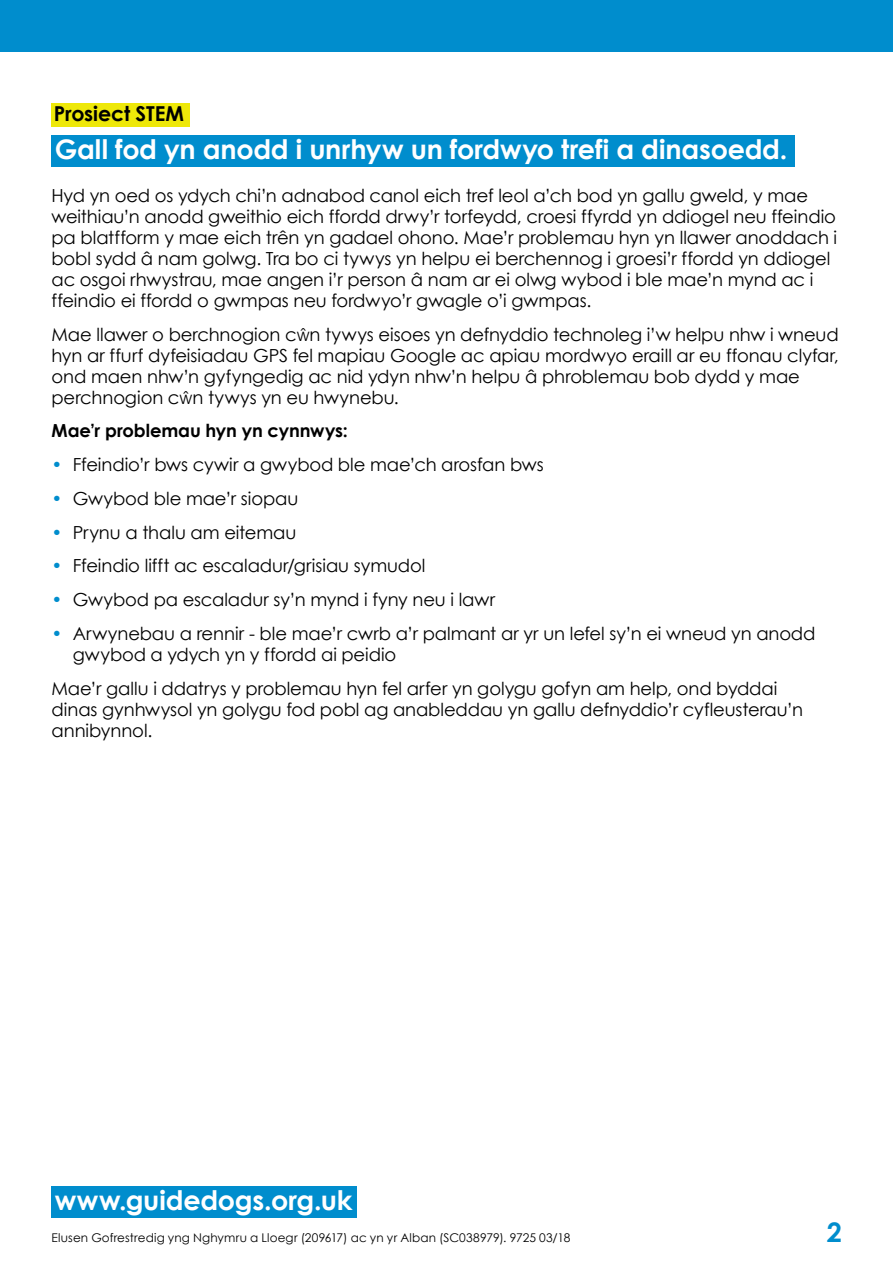
<style>
.page{position:relative;width:893px;height:1263px;background:#fff}
.page>*{position:absolute;margin:0;border:0;box-sizing:border-box;transform-origin:0 0}
.h2_blue{font:700 27px "Century Gothic";letter-spacing:-.01em;color:#fff}
.t1{font:700 27px "Century Gothic";color:#008dcd}
.h2_yellow{font:700 20.55px "Century Gothic";letter-spacing:-.005em;color:#000}
.t2{font:18px/21px "Century Gothic";letter-spacing:-.005em;color:#000}
.t3{font:700 18px "Century Gothic";letter-spacing:-.005em;color:#000}
.t4{font:12px "Century Gothic";letter-spacing:.01em;color:#000}
.s1{font-family:"Helvetica";font-weight:300}
.s2{color:#008dcd}
</style>
<div class="page">
<div style="left:52px;top:103px;width:138px;height:24px;background:#eee809"></div>
<div style="left:52px;top:136px;width:743px;height:31px;background:#008dcd"></div>
<div style="left:0;top:0;width:893px;height:52px;background:#008dcd"></div>
<div style="left:52px;top:1186px;width:305px;height:32px;background:#008dcd"></div>
<h2 class="h2_yellow" style="left:54px;top:101px;width:132px">Prosiect STEM</h2>
<h2 class="h2_blue" style="left:55px;top:132px;width:734px">Gall fod yn anodd i unrhyw un fordwyo trefi a dinasoedd.</h2>
<p class="t2" style="left:52px;top:185px;width:787px">Hyd yn oed os ydych chi’n adnabod canol eich tref leol a’ch bod yn gallu gweld, y mae weithiau’n anodd gweithio eich ffordd drwy’r torfeydd, croesi ffyrdd yn ddiogel neu ffeindio pa blatfform y mae eich trên yn gadael ohono. Mae’r problemau hyn yn llawer anoddach i bobl sydd â nam golwg. Tra bo ci tywys yn helpu ei berchennog i groesi’r ffordd yn ddiogel ac osgoi rhwystrau, mae angen i’r person â nam ar ei olwg wybod i ble mae’n mynd ac i ffeindio ei ffordd o gwmpas neu fordwyo’r gwagle o’i gwmpas.</p>
<p class="t2" style="left:52px;top:323px;width:789px">Mae llawer o berchnogion c<span class="s1">ŵ</span>n tywys eisoes yn defnyddio technoleg i’w helpu nhw i wneud hyn ar ffurf dyfeisiadau GPS fel mapiau Google ac apiau mordwyo eraill ar eu ffonau clyfar, ond maen nhw’n gyfyngedig ac nid ydyn nhw’n helpu â phroblemau bob dydd y mae perchnogion c<span class="s1">ŵ</span>n tywys yn eu hwynebu.</p>
<p class="t3" style="left:52px;top:419px;width:298px">Mae’r problemau hyn yn cynnwys:</p>
<p class="t2" style="left:52px;top:454px;width:494px"><span class="s2">•</span> Ffeindio’r bws cywir a gwybod ble mae’ch arosfan bws</p>
<p class="t2" style="left:52px;top:488px;width:248px"><span class="s2">•</span> Gwybod ble mae’r siopau</p>
<p class="t2" style="left:52px;top:521px;width:246px"><span class="s2">•</span> Prynu a thalu am eitemau</p>
<p class="t2" style="left:52px;top:555px;width:375px"><span class="s2">•</span> Ffeindio lifft ac escaladur/grisiau symudol</p>
<p class="t2" style="left:52px;top:589px;width:445px"><span class="s2">•</span> Gwybod pa escaladur sy’n mynd i fyny neu i lawr</p>
<p class="t2" style="left:73px;top:623px;width:744px;text-indent:-21px"><span class="s2">•</span> Arwynebau a rennir - ble mae’r cwrb a’r palmant ar yr un lefel sy’n ei wneud yn anodd gwybod a ydych yn y ffordd ai peidio</p>
<p class="t2" style="left:52px;top:677px;width:753px">Mae’r gallu i ddatrys y problemau hyn fel arfer yn golygu gofyn am help, ond byddai dinas gynhwysol yn golygu fod pobl ag anableddau yn gallu defnyddio’r cyfleusterau’n annibynnol.</p>
<h1 class="h2_blue" style="left:55px;top:1183px;width:299px">www.guidedogs.org.uk</h1>
<p class="t4" style="left:52px;top:1230px;width:520px">Elusen Gofrestredig yng Nghymru a Lloegr (209617) ac yn yr Alban (SC038979). 9725 03/18</p>
<h1 class="t1" style="left:827px;top:1215px;width:17px">2</h1>
</div>
